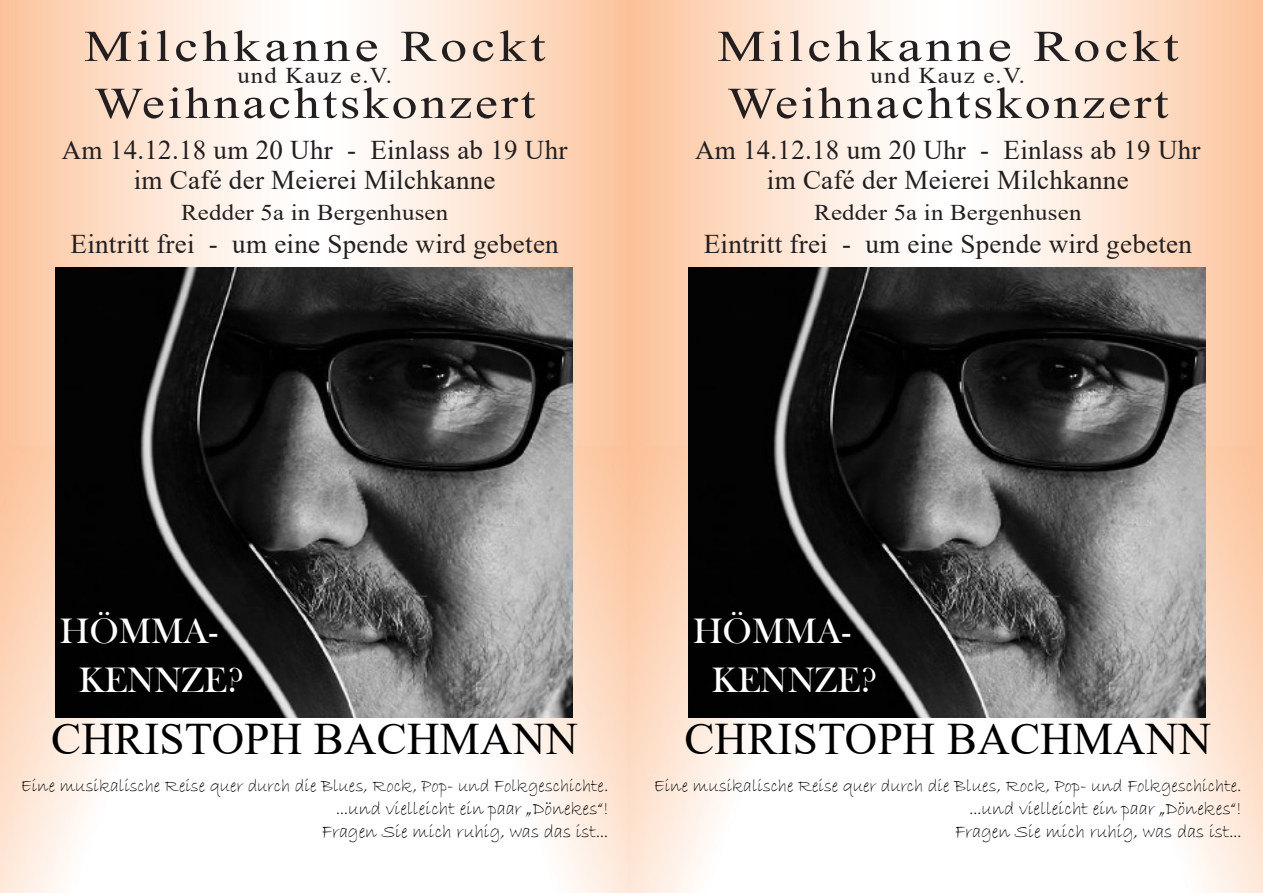
<style>
.page{position:relative;width:1263px;height:893px;background:#fff}
.page>*{position:absolute;margin:0;border:0;box-sizing:border-box;transform-origin:0 0}
.t1{font:45px "Times New Roman";letter-spacing:.005em;color:#000}
.t2{font:44.1px "Times New Roman";letter-spacing:.055em;color:#231f20;scale:1.17 1}
.t3{font:44.1px "Times New Roman";letter-spacing:.075em;color:#231f20;scale:1.22 1}
.t4{font:36.3px "Bask Old Face";color:#fff}
.t5{font:27px "Times New Roman";letter-spacing:.01em;color:#231f20}
.t6{font:22.5px "Times New Roman";letter-spacing:.01em;color:#231f20;scale:1.1 1}
.t7{font:19.5px "Bradley Hand ITC";letter-spacing:-.005em;color:#000}
.t8{font:18.75px "Bradley Hand ITC";letter-spacing:-.005em;color:#000}
</style>
<div class="page">
<img style="left:0;top:0;width:629px;height:893px">
<img style="left:55px;top:268px;width:518px;height:450px">
<img style="left:629px;top:0;width:634px;height:893px">
<img style="left:688px;top:268px;width:518px;height:450px">
<p class="t3" style="left:84px;top:15px;width:380px">Milchkanne Rockt</p>
<p class="t6" style="left:237px;top:59px;width:142px">und Kauz e.V.</p>
<p class="t2" style="left:94px;top:72px;width:378px">Weihnachtskonzert</p>
<p class="t5" style="left:62px;top:131px;width:507px">Am 14.12.18 um 20 Uhr - Einlass ab 19 Uhr</p>
<p class="t5" style="left:134px;top:161px;width:363px">im Café der Meierei Milchkanne</p>
<p class="t6" style="left:181px;top:196px;width:244px">Redder 5a in Bergenhusen</p>
<p class="t5" style="left:71px;top:224px;width:490px">Eintritt frei - um eine Spende wird gebeten</p>
<p class="t3" style="left:717px;top:15px;width:380px">Milchkanne Rockt</p>
<p class="t6" style="left:870px;top:59px;width:142px">und Kauz e.V.</p>
<p class="t2" style="left:727px;top:72px;width:378px">Weihnachtskonzert</p>
<p class="t5" style="left:695px;top:131px;width:507px">Am 14.12.18 um 20 Uhr - Einlass ab 19 Uhr</p>
<p class="t5" style="left:767px;top:161px;width:363px">im Café der Meierei Milchkanne</p>
<p class="t6" style="left:814px;top:196px;width:244px">Redder 5a in Bergenhusen</p>
<p class="t5" style="left:704px;top:224px;width:490px">Eintritt frei - um eine Spende wird gebeten</p>
<p class="t4" style="left:60px;top:611px;width:159px">HÖMMA-</p>
<p class="t4" style="left:79px;top:660px;width:166px">KENNZE?</p>
<p class="t1" style="left:51px;top:707px;width:528px">CHRISTOPH BACHMANN</p>
<p class="t8" style="left:21px;top:774px;width:589px">Eine musikalische Reise quer durch die Blues, Rock, Pop- und Folkgeschichte.</p>
<p class="t7" style="left:336px;top:796px;width:274px">...und vielleicht ein paar „Dönekes“!</p>
<p class="t7" style="left:322px;top:819px;width:288px">Fragen Sie mich ruhig, was das ist...</p>
<p class="t4" style="left:693px;top:611px;width:159px">HÖMMA-</p>
<p class="t4" style="left:712px;top:660px;width:166px">KENNZE?</p>
<p class="t1" style="left:684px;top:707px;width:528px">CHRISTOPH BACHMANN</p>
<p class="t8" style="left:654px;top:774px;width:589px">Eine musikalische Reise quer durch die Blues, Rock, Pop- und Folkgeschichte.</p>
<p class="t7" style="left:969px;top:796px;width:274px">...und vielleicht ein paar „Dönekes“!</p>
<p class="t7" style="left:955px;top:819px;width:288px">Fragen Sie mich ruhig, was das ist...</p>
</div>
